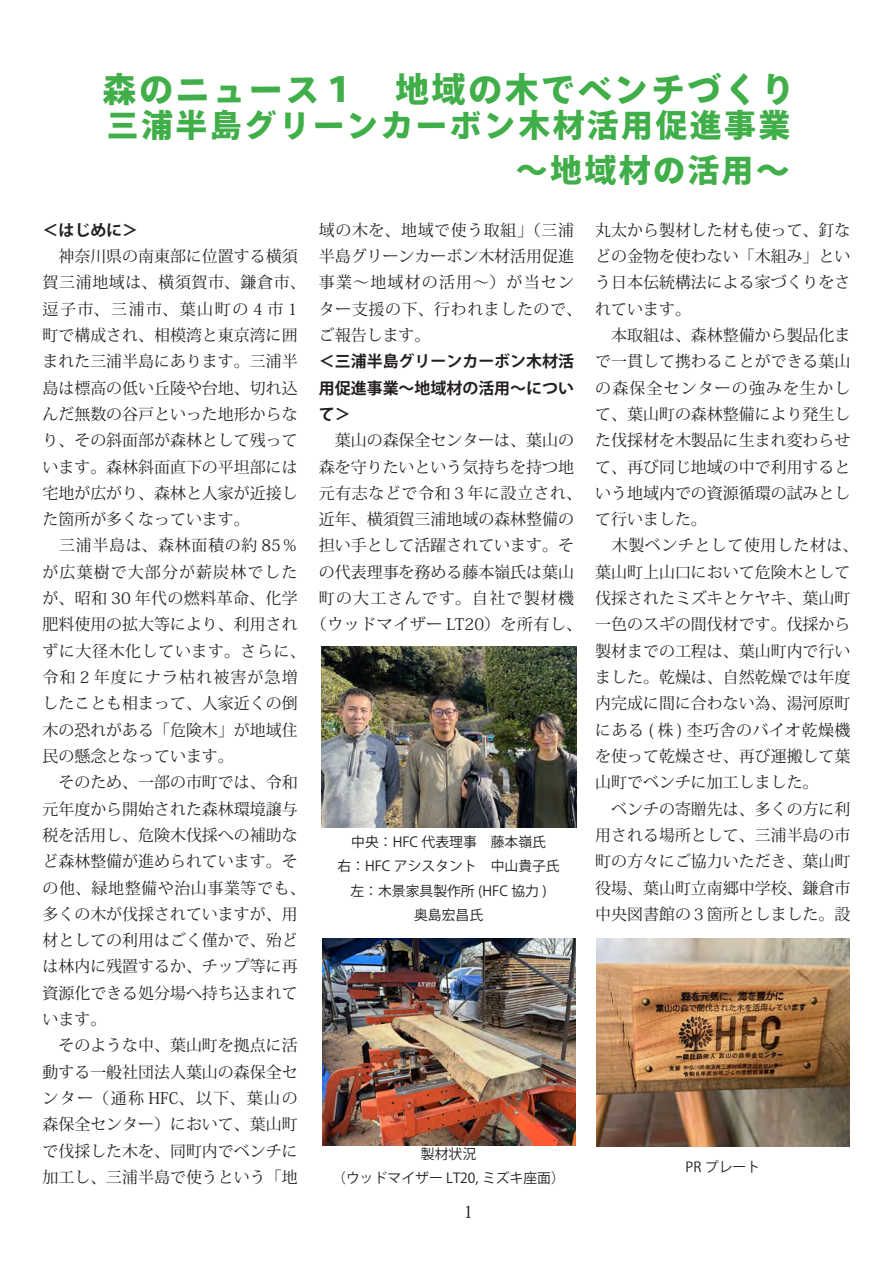
<style>
.page{position:relative;width:893px;height:1263px;background:#fff}
.page>*{position:absolute;margin:0;border:0;box-sizing:border-box;transform-origin:0 0}
.t1{font:800 34.05px "Ryo Gothic Plus N";letter-spacing:.075em;color:#40ae49}
.t2{font:800 31.95px "Ryo Gothic Plus N";letter-spacing:.075em;color:#40ae49}
.t3{font:900 31.95px "Ryo Gothic Plus N";letter-spacing:.075em;color:#40ae49}
.t4{font:16.95px "Koz Min Pr 6 N";color:#231f20}
.t5{font:15.9px/26.2px "Koz Min Pr 6 N";color:#231f20;text-align:justify}
.t6{font:15.9px/26.2px "Koz Min Pr 6 N";letter-spacing:.025em;color:#231f20}
.t7{font:15.9px/26.2px "Koz Min Pr 6 N";letter-spacing:.04em;color:#231f20}
.t8{font:700 15.9px/26.2px "Koz Go Pr 6 N";color:#231f20;text-align:justify}
.t9{font:13.8px/24.2px "Koz Go Pr 6 N";color:#231f20}
.s1{font-size:34.05px}
</style>
<div class="page">
<img style="left:321px;top:646px;width:255px;height:181px">
<img style="left:322px;top:938px;width:253px;height:207px">
<img style="left:597px;top:938px;width:253px;height:208px">
<p class="t1" style="left:102px;top:67px;width:694px">森のニュース１　地域の木でベンチづくり</p>
<p class="t2" style="left:107px;top:104px;width:685px">三浦半島グリーンカーボン木材活用促進事業</p>
<p class="t8" style="left:43px;top:217px;width:97px">＜はじめに＞</p>
<p class="t5" style="left:43px;top:243px;width:265px;text-align:left">　神奈川県の南東部に位置する横須賀三浦地域は、横須賀市、鎌倉市、逗子市、三浦市、葉山町の４市 1町で構成され、相模湾と東京湾に囲まれた三浦半島にあります。三浦半島は標高の低い丘陵や台地、切れ込んだ無数の谷戸といった地形からなり、その斜面部が森林として残っています。森林斜面直下の平坦部には宅地が広がり、森林と人家が近接した箇所が多くなっています。</p>
<p class="t6" style="left:43px;top:533px;width:265px">　三浦半島は、森林面積の約 85％が広葉樹で大部分が薪炭林でしたが、昭和 30 年代の燃料革命、化学肥料使用の拡大等により、利用されずに大径木化しています。さらに、令和 2 年度にナラ枯れ被害が急増したことも相まって、人家近くの倒木の恐れがある「危険木」が地域住民の懸念となっています。</p>
<p class="t5" style="left:43px;top:770px;width:265px;text-align:left">　そのため、一部の市町では、令和元年度から開始された森林環境譲与税を活用し、危険木伐採への補助など森林整備が進められています。その他、緑地整備や治山事業等でも、多くの木が伐採されていますが、用材としての利用はごく僅かで、殆どは林内に残置するか、チップ等に再資源化できる処分場へ持ち込まれています。</p>
<p class="t5" style="left:43px;top:1033px;width:257px">　そのような中、葉山町を拠点に活動する一般社団法人葉山の森保全センター（通称 HFC、以下、葉山の森保全センター）において、葉山町で伐採した木を、同町内でベンチに加工し、三浦半島で使うという「地</p>
<p class="t3" style="left:516px;top:150px;width:275px">～地域材の活用<span class="s1">～</span></p>
<p class="t7" style="left:319px;top:217px;width:265px">域の木を、地域で使う取組」（三浦半島グリーンカーボン木材活用促進事業～地域材の活用～）が当センター支援の下、行われましたので、ご報告します。</p>
<p class="t8" style="left:319px;top:349px;width:257px">＜三浦半島グリーンカーボン木材活用促進事業～地域材の活用～について＞</p>
<p class="t5" style="left:311px;top:428px;width:273px;text-align:center">　葉山の森保全センターは、葉山の森を守りたいという気持ちを持つ地元有志などで令和３年に設立され、近年、横須賀三浦地域の森林整備の担い手として活躍されています。その代表理事を務める藤本嶺氏は葉山町の大工さんです。自社で製材機（ウッドマイザー LT20）を所有し、</p>
<p class="t5" style="left:595px;top:217px;width:257px">丸太から製材した材も使って、釘などの金物を使わない「木組み」という日本伝統構法による家づくりをされています。</p>
<p class="t5" style="left:595px;top:322px;width:257px">　本取組は、森林整備から製品化まで一貫して携わることができる葉山の森保全センターの強みを生かして、葉山町の森林整備により発生した伐採材を木製品に生まれ変わらせて、再び同じ地域の中で利用するという地域内での資源循環の試みとして行いました。</p>
<p class="t5" style="left:595px;top:533px;width:265px;text-align:left">　木製ベンチとして使用した材は、葉山町上山口において危険木として伐採されたミズキとケヤキ、葉山町一色のスギの間伐材です。伐採から製材までの工程は、葉山町内で行いました。乾燥は、自然乾燥では年度内完成に間に合わない為、湯河原町にある ( 株 ) 杢巧舎のバイオ乾燥機を使って乾燥させ、再び運搬して葉山町でベンチに加工しました。</p>
<p class="t5" style="left:595px;top:796px;width:257px">　ベンチの寄贈先は、多くの方に利用される場所として、三浦半島の市町の方々にご協力いただき、葉山町役場、葉山町立南郷中学校、鎌倉市中央図書館の３箇所としました。設</p>
<p class="t9" style="left:351px;top:830px;width:196px">中央：HFC 代表理事　藤本嶺氏</p>
<p class="t9" style="left:337px;top:854px;width:224px">右：HFC アシスタント　中山貴子氏</p>
<p class="t9" style="left:414px;top:879px;width:190px;text-indent:-64px">左：木景家具製作所 (HFC 協力 )　　　　奥島宏昌氏</p>
<p class="t9" style="left:332px;top:1166px;width:234px">（ウッドマイザー LT20, ミズキ座面）</p>
<p class="t4" style="left:463px;top:1203px;width:12px">1</p>
<p class="t9" style="left:686px;top:1155px;width:76px">PR プレート</p>
</div>
